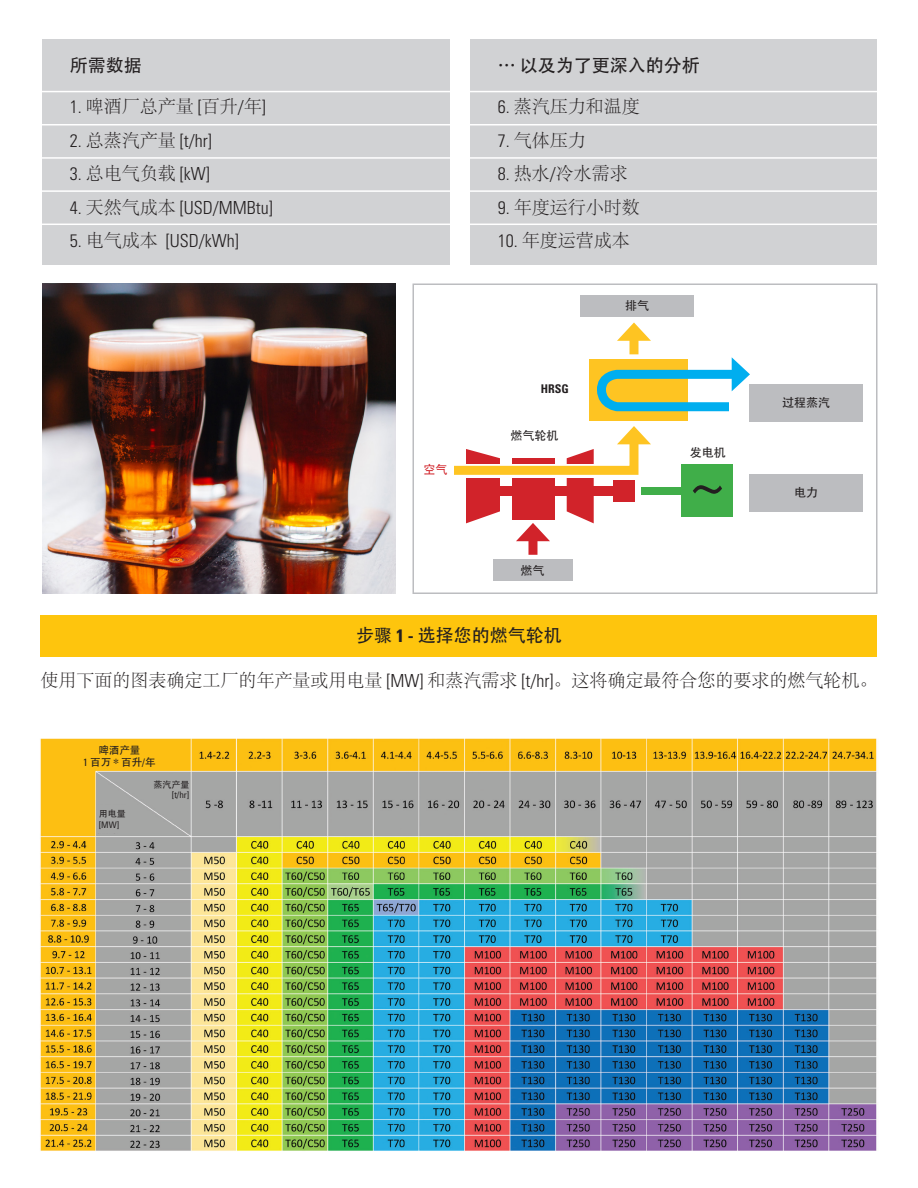
<style>
.page{position:relative;width:918px;height:1188px;background:#fff}
.page>*{position:absolute;margin:0;border:0;box-sizing:border-box;transform-origin:0 0}
.t1{font:300 18px "Adobe Song Std";color:#231f20}
.t2{font:300 condensed 18px "Univers LT Std";color:#231f20}
.t3{font:18px "Adobe Heiti Std";color:#231f20}
.t4{font:12px "Adobe Heiti Std";color:#231f20}
.t5{font:700 condensed 12px "Univers LT Std";color:#231f20}
.t6{font:12px "Adobe Heiti Std";color:#d1232a}
.t7{font:10.5px/12.6px "Adobe Heiti Std";color:#231f20;text-align:center}
.t8{font:condensed 9px "Univers LT Std";color:#231f20}
.t9{font:9px "Adobe Heiti Std";color:#231f20}
.s1{font-family:"Univers LT Std";font-stretch:condensed}
.s2{font-family:"Adobe Song Std";font-stretch:normal}
.s3{font-family:"Univers LT Std";font-weight:700;font-stretch:condensed}
.s4{font-family:"Sim Sun"}
</style>
<div class="page">
<img style="left:43px;top:284px;width:353px;height:310px">
<div style="left:40px;top:615px;width:838px;height:42px;background:#fec50d"></div>
<img style="left:40px;top:738px;width:837px;height:413px">
<div style="left:43px;top:39px;width:407px;height:226px;background:#d1d2d4"></div>
<div style="left:471px;top:39px;width:406px;height:226px;background:#d1d2d4"></div>
<hr style="left:40px;top:91px;width:838px;height:1px;background:#fff">
<hr style="left:40px;top:124px;width:838px;height:2px;background:#fff">
<hr style="left:40px;top:157px;width:838px;height:2px;background:#fff">
<hr style="left:40px;top:190px;width:838px;height:2px;background:#fff">
<hr style="left:40px;top:224px;width:838px;height:1px;background:#fff">
<div style="left:412px;top:284px;width:466px;height:310px;border:2px solid #bcbdc0"></div>
<div style="left:97px;top:805px;width:44px;height:28px;background:#a5a6a5"></div>
<div style="left:149px;top:775px;width:40px;height:30px;background:#a5a6a5"></div>
<div style="left:61px;top:743px;width:117px;height:26px;background:#fdbf12"></div>
<div style="left:589px;top:359px;width:99px;height:62px;background:#fec422"></div>
<div style="left:580px;top:295px;width:114px;height:21px;background:#bcbdc0"></div>
<div style="left:493px;top:559px;width:79px;height:22px;background:#bcbdc0"></div>
<div style="left:749px;top:384px;width:114px;height:38px;background:#bcbdc0"></div>
<div style="left:749px;top:474px;width:114px;height:37px;background:#bcbdc0"></div>
<div style="left:630px;top:334px;width:9px;height:20px;background:#fec422"></div>
<svg style="left:617px;top:322px;width:34px;height:19px"></svg>
<div style="left:528px;top:534px;width:9px;height:21px;background:#d1232a"></div>
<svg style="left:597px;top:357px;width:153px;height:55px"></svg>
<div style="left:681px;top:465px;width:52px;height:52px;background:#40ae49"></div>
<div style="left:641px;top:487px;width:65px;height:8px;background:#40ae49"></div>
<svg style="left:454px;top:426px;width:197px;height:115px"></svg>
<p class="t3" style="left:70px;top:55px;width:74px">所需数据</p>
<p class="t1" style="left:70px;top:97px;width:197px"><span class="s1">1.</span> 啤酒厂总产量 <span class="s1">[</span>百升<span class="s1">/</span>年<span class="s1">]</span></p>
<p class="t2" style="left:70px;top:130px;width:143px">2. <span class="s2">总蒸汽产量</span> [t/hr]</p>
<p class="t2" style="left:70px;top:163px;width:141px">3. <span class="s2">总电气负载</span> [kW]</p>
<p class="t2" style="left:70px;top:196px;width:204px">4. <span class="s2">天然气成本</span> [USD/MMBtu]</p>
<p class="t2" style="left:70px;top:230px;width:170px">5. <span class="s2">电气成本</span> [USD/kWh]</p>
<p class="t3" style="left:498px;top:55px;width:203px">… 以及为了更深入的分析</p>
<p class="t1" style="left:498px;top:97px;width:143px"><span class="s1">6.</span> 蒸汽压力和温度</p>
<p class="t1" style="left:498px;top:130px;width:89px"><span class="s1">7.</span> 气体压力</p>
<p class="t1" style="left:498px;top:164px;width:131px"><span class="s1">8.</span> 热水<span class="s1">/</span>冷水需求</p>
<p class="t1" style="left:498px;top:197px;width:143px"><span class="s1">9.</span> 年度运行小时数</p>
<p class="t1" style="left:498px;top:231px;width:133px"><span class="s1">10.</span> 年度运营成本</p>
<p class="t6" style="left:423px;top:462px;width:25px">空气</p>
<p class="t5" style="left:541px;top:381px;width:30px">HRSG</p>
<p class="t4" style="left:510px;top:428px;width:49px">燃气轮机</p>
<p class="t4" style="left:520px;top:563px;width:25px">燃气</p>
<p class="t3" style="left:356px;top:624px;width:207px">步骤 <span class="s3">1 -</span> 选择您的燃气轮机</p>
<p class="t4" style="left:625px;top:298px;width:25px">排气</p>
<p class="t4" style="left:690px;top:446px;width:37px">发电机</p>
<p class="t4" style="left:782px;top:396px;width:49px">过程蒸汽</p>
<p class="t4" style="left:794px;top:485px;width:25px">电力</p>
<p class="t1" style="left:40px;top:671px;width:838px">使用下面的图表确定工厂的年产量或用电量 <span class="s1">[MW]</span> 和蒸汽需求 <span class="s1">[t/hr]</span>。这将确定最符合您的要求的燃气轮机。</p>
<p class="t7" style="left:83px;top:744px;width:74px">啤酒产量<br><span class="s1">1</span> 百万 <span class="s4">*</span> 百升<span class="s1">/</span>年</p>
<p class="t9" style="left:99px;top:808px;width:28px">用电量</p>
<p class="t8" style="left:99px;top:819px;width:22px">[MW]</p>
<p class="t9" style="left:153px;top:779px;width:37px">蒸汽产量</p>
<p class="t8" style="left:172px;top:789px;width:19px">[t/hr]</p>
</div>
